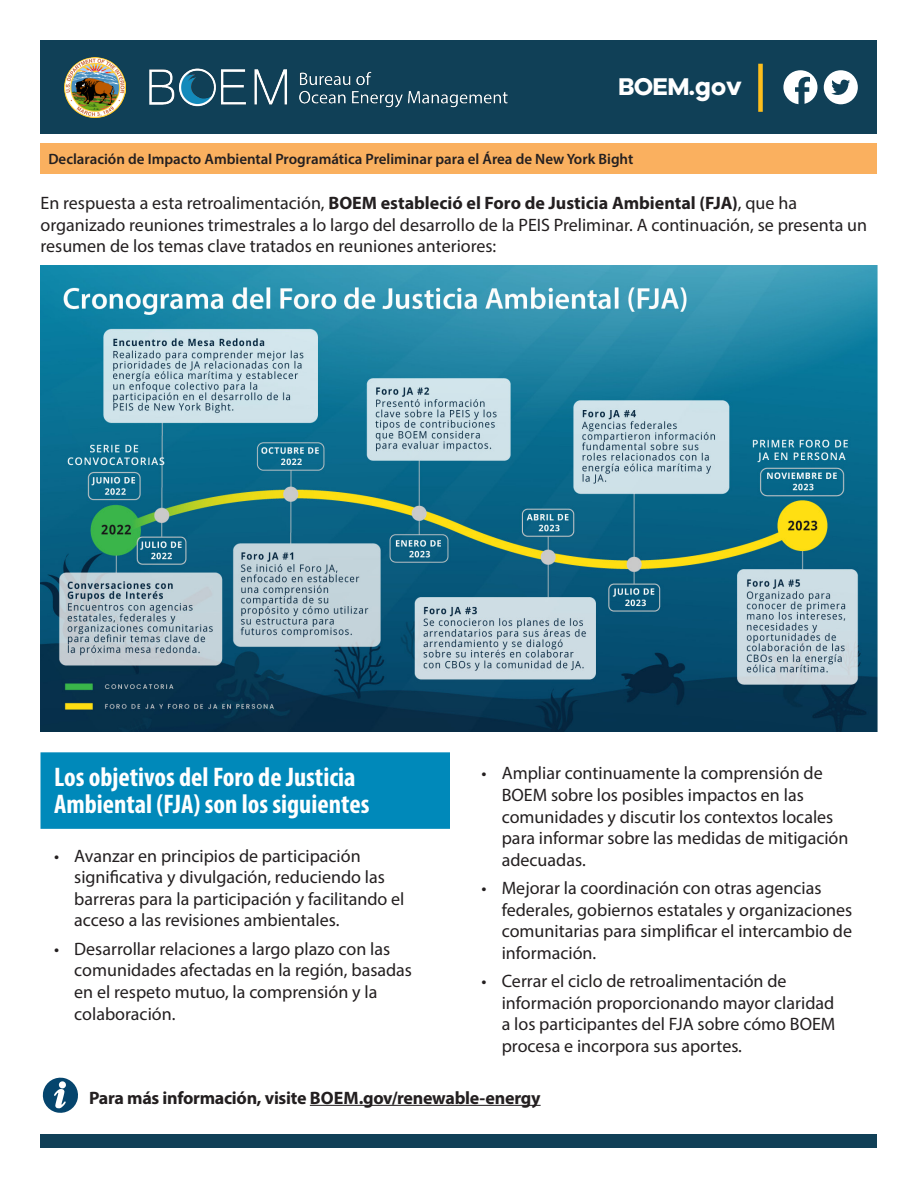
<style>
.page{position:relative;width:918px;height:1188px;background:#fff}
.page>*{position:absolute;margin:0;border:0;box-sizing:border-box;transform-origin:0 0}
.t1{font:700 condensed 27px/27px "Myriad Pro";color:#fff}
.t2{font:700 25.05px "Galano Grotesque DEMO";color:#fff}
.t3{font:18px/21.6px "Myriad Pro";color:#231f20}
.t4{font:700 18px "Myriad Pro";letter-spacing:-.015em;color:#231f20}
.t5{font:600 15px "Myriad Pro";color:#231f20}
.s1{font-size:27.75px}
.s2{font-size:26.55px}
.s3{font-weight:700}
</style>
<div class="page">
<div style="left:40px;top:40px;width:838px;height:94px;background:#104057"></div>
<div style="left:758px;top:64px;width:5px;height:48px;background:#fdbe1c"></div>
<svg style="left:783px;top:70px;width:34px;height:35px"></svg>
<svg style="left:824px;top:70px;width:34px;height:34px"></svg>
<svg style="left:42px;top:1077px;width:36px;height:36px"></svg>
<hr style="left:310px;top:1105px;width:231px;height:1px;background:#231f20">
<div style="left:40px;top:1134px;width:838px;height:14px;background:#104057"></div>
<img style="left:149px;top:68px;width:359px;height:40px">
<img style="left:64px;top:57px;width:61px;height:61px">
<div style="left:40px;top:143px;width:838px;height:31px;background:#fab05f"></div>
<img style="left:41px;top:266px;width:836px;height:465px">
<div style="left:40px;top:752px;width:410px;height:77px;background:#0089ba"></div>
<h2 class="t2" style="left:618px;top:76px;width:125px">BOEM.<span class="s1">g</span>o<span class="s2">v</span></h2>
<p class="t5" style="left:48px;top:150px;width:586px">Declaración de Impacto Ambiental Programática Preliminar para el Área de New York Bight</p>
<p class="t3" style="left:40px;top:192px;width:828px">En respuesta a esta retroalimentación, <span class="s3">BOEM estableció el Foro de Justicia Ambiental (FJA)</span>, que ha organizado reuniones trimestrales a lo largo del desarrollo de la PEIS Preliminar. A continuación, se presenta un</p>
<p class="t3" style="left:40px;top:235px;width:457px">resumen de los temas clave tratados en reuniones anteriores:</p>
<p class="t3" style="left:502px;top:762px;width:348px;text-indent:-20px">• Ampliar continuamente la comprensión de BOEM sobre los posibles impactos en las comunidades y discutir los contextos locales para informar sobre las medidas de mitigación adecuadas.</p>
<p class="t3" style="left:502px;top:877px;width:352px;text-indent:-20px">• Mejorar la coordinación con otras agencias federales, gobiernos estatales y organizaciones comunitarias para simplifcar el intercambio de información.</p>
<p class="t3" style="left:502px;top:970px;width:335px;text-indent:-20px">• Cerrar el ciclo de retroalimentación de información proporcionando mayor claridad a los participantes del FJA sobre cómo BOEM procesa e incorpora sus aportes.</p>
<p class="t4" style="left:89px;top:1086px;width:453px">Para más información, visite BOEM.gov/renewable-energy</p>
<h2 class="t1" style="left:54px;top:763px;width:317px">Los objetivos del Foro de Justicia<br>Ambiental (FJA) son los siguientes</h2>
<p class="t3" style="left:74px;top:845px;width:332px;text-indent:-20px">• Avanzar en principios de participación signifcativa y divulgación, reduciendo las barreras para la participación y facilitando el acceso a las revisiones ambientales.</p>
<p class="t3" style="left:74px;top:938px;width:339px;text-indent:-20px">• Desarrollar relaciones a largo plazo con las comunidades afectadas en la región, basadas en el respeto mutuo, la comprensión y la colaboración.</p>
</div>
